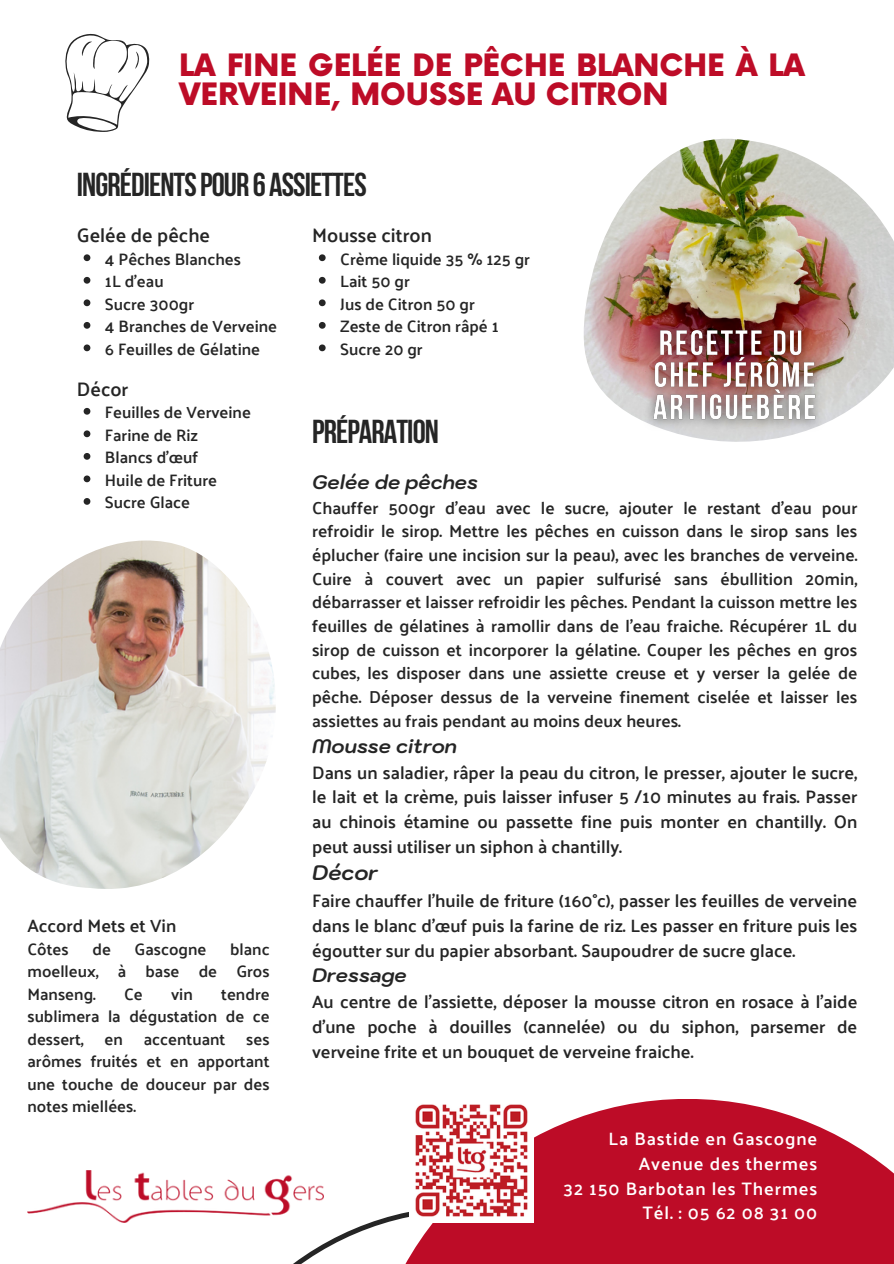
<style>
.page{position:relative;width:894px;height:1264px;background:#fff}
.page>*{position:absolute;margin:0;border:0;box-sizing:border-box;transform-origin:0 0}
.t1{font:700 33px "Bebas Neue";letter-spacing:-.025em;color:#252525}
.t2{font:900 30px/29.2px "Now";color:#bd0c27}
.t3{font:italic 700 21px "Kodchasan";color:#252525}
.t4{font:italic 700 19.5px "Kodchasan";color:#252525}
.t5{font:600 19.5px "Palanquin";color:#252525}
.t6{font:600 18px/24.8px "Palanquin";color:#252525;text-align:justify}
.t7{font:600 18px "Palanquin";letter-spacing:.05em;color:#fff}
.t8{font:600 17.25px/23.7px "Palanquin";color:#252525;text-align:justify}
.t9{font:600 16.5px/22.5px "Palanquin";color:#252525;text-align:justify}
</style>
<div class="page">
<svg style="left:65px;top:33px;width:85px;height:99px"></svg>
<img style="left:0;top:540px;width:276px;height:348px">
<svg style="left:294px;top:1225px;width:70px;height:38px"></svg>
<svg style="left:364px;top:1099px;width:529px;height:164px;fill:#bd0c27"></svg>
<img style="left:27px;top:1170px;width:297px;height:52px">
<img style="left:409px;top:1099px;width:124px;height:123px">
<img style="left:583px;top:138px;width:310px;height:304px">
<img style="left:637px;top:315px;width:195px;height:122px">
<svg style="left:84px;top:254px;width:6px;height:7px"></svg>
<svg style="left:84px;top:277px;width:6px;height:7px"></svg>
<svg style="left:84px;top:299px;width:6px;height:7px"></svg>
<svg style="left:84px;top:322px;width:6px;height:7px"></svg>
<svg style="left:84px;top:344px;width:6px;height:7px"></svg>
<svg style="left:319px;top:254px;width:6px;height:7px"></svg>
<svg style="left:319px;top:277px;width:6px;height:7px"></svg>
<svg style="left:319px;top:299px;width:6px;height:7px"></svg>
<svg style="left:319px;top:322px;width:6px;height:7px"></svg>
<svg style="left:319px;top:344px;width:6px;height:7px"></svg>
<svg style="left:84px;top:408px;width:6px;height:6px"></svg>
<svg style="left:84px;top:430px;width:6px;height:7px"></svg>
<svg style="left:84px;top:453px;width:6px;height:7px"></svg>
<svg style="left:84px;top:475px;width:6px;height:7px"></svg>
<svg style="left:84px;top:498px;width:6px;height:7px"></svg>
<p class="t2" style="left:179px;top:52px;width:627px">LA FINE GELÉE DE PÊCHE BLANCHE À LA<br>VERVEINE, MOUSSE AU CITRON</p>
<p class="t1" style="left:77px;top:171px;width:291px">INGRÉDIENTSPOUR 6ASSIETTES</p>
<p class="t5" style="left:77px;top:224px;width:135px">Gelée de pêche</p>
<p class="t9" style="left:105px;top:247px;width:137px">4 Pêches Blanches</p>
<p class="t9" style="left:105px;top:270px;width:60px">1L d'eau</p>
<p class="t9" style="left:105px;top:292px;width:91px">Sucre 300gr</p>
<p class="t9" style="left:105px;top:315px;width:174px">4 Branches de Verveine</p>
<p class="t9" style="left:105px;top:338px;width:157px">6 Feuilles de Gélatine</p>
<p class="t5" style="left:77px;top:377px;width:53px">Décor</p>
<p class="t9" style="left:105px;top:401px;width:147px">Feuilles de Verveine</p>
<p class="t9" style="left:105px;top:423px;width:95px">Farine de Riz</p>
<p class="t9" style="left:105px;top:446px;width:95px">Blancs d’œuf</p>
<p class="t9" style="left:105px;top:468px;width:114px">Huile de Friture</p>
<p class="t9" style="left:105px;top:491px;width:87px">Sucre Glace</p>
<p class="t6" style="left:27px;top:913px;width:150px">Accord Mets et Vin</p>
<p class="t9" style="left:27px;top:937px;width:43px">Côtes</p>
<p class="t9" style="left:92px;top:937px;width:20px">de</p>
<p class="t9" style="left:135px;top:937px;width:73px">Gascogne</p>
<p class="t9" style="left:27px;top:937px;width:244px;text-indent:203px">blanc moelleux, à base de Gros Manseng.</p>
<p class="t9" style="left:27px;top:982px;width:244px;text-indent:194px">tendre sublimera la dégustation de ce dessert,</p>
<p class="t9" style="left:124px;top:982px;width:20px">Ce</p>
<p class="t9" style="left:171px;top:982px;width:23px">vin</p>
<p class="t9" style="left:105px;top:1027px;width:20px">en</p>
<p class="t9" style="left:144px;top:1027px;width:83px">accentuant</p>
<p class="t9" style="left:27px;top:1027px;width:244px;text-indent:219px">ses arômes fruités et en apportant une touche de douceur par des notes miellées.</p>
<p class="t5" style="left:312px;top:224px;width:121px">Mousse citron</p>
<p class="t9" style="left:340px;top:247px;width:191px">Crème liquide 35 % 125 gr</p>
<p class="t9" style="left:340px;top:270px;width:71px">Lait 50 gr</p>
<p class="t9" style="left:340px;top:292px;width:136px">Jus de Citron 50 gr</p>
<p class="t9" style="left:340px;top:315px;width:160px">Zeste de Citron râpé 1</p>
<p class="t9" style="left:340px;top:338px;width:84px">Sucre 20 gr</p>
<p class="t1" style="left:312px;top:418px;width:128px">PRÉPARATION</p>
<p class="t4" style="left:312px;top:469px;width:167px">Gelée de pêches</p>
<p class="t8" style="left:312px;top:496px;width:546px">Chauffer 500gr d’eau avec le sucre, ajouter le restant d’eau pour refroidir le sirop. Mettre les pêches en cuisson dans le sirop sans les éplucher (faire une incision sur la peau), avec les branches de verveine.<br>Cuire à couvert avec un papier sulfurisé sans ébullition 20min, débarrasser et laisser refroidir les pêches. Pendant la cuisson mettre les feuilles de gélatines à ramollir dans de l’eau fraiche. Récupérer 1L du sirop de cuisson et incorporer la gélatine. Couper les pêches en gros cubes, les disposer dans une assiette creuse et y verser la gelée de pêche. Déposer dessus de la verveine finement ciselée et laisser les assiettes au frais pendant au moins deux heures.</p>
<p class="t4" style="left:312px;top:732px;width:146px">Mousse citron</p>
<p class="t6" style="left:312px;top:760px;width:546px">Dans un saladier, râper la peau du citron, le presser, ajouter le sucre, le lait et la crème, puis laisser infuser 5 /10 minutes au frais. Passer au chinois étamine ou passette fine puis monter en chantilly. On peut aussi utiliser un siphon à chantilly.</p>
<p class="t3" style="left:312px;top:858px;width:67px">Décor</p>
<p class="t6" style="left:312px;top:888px;width:546px">Faire chauffer l’huile de friture (160°c), passer les feuilles de verveine dans le blanc d’œuf puis la farine de riz. Les passer en friture puis les égoutter sur du papier absorbant. Saupoudrer de sucre glace.</p>
<p class="t4" style="left:312px;top:962px;width:96px">Dressage</p>
<p class="t6" style="left:312px;top:989px;width:546px">Au centre de l’assiette, déposer la mousse citron en rosace à l’aide d’une poche à douilles (cannelée) ou du siphon, parsemer de verveine frite et un bouquet de verveine fraiche.</p>
<p class="t7" style="left:608px;top:1128px;width:210px">La Bastide en Gascogne</p>
<p class="t7" style="left:638px;top:1152px;width:180px">Avenue des thermes</p>
<p class="t7" style="left:563px;top:1177px;width:255px">32 150 Barbotan les Thermes</p>
<p class="t7" style="left:642px;top:1202px;width:176px">Tél. : 05 62 08 31 00</p>
</div>
